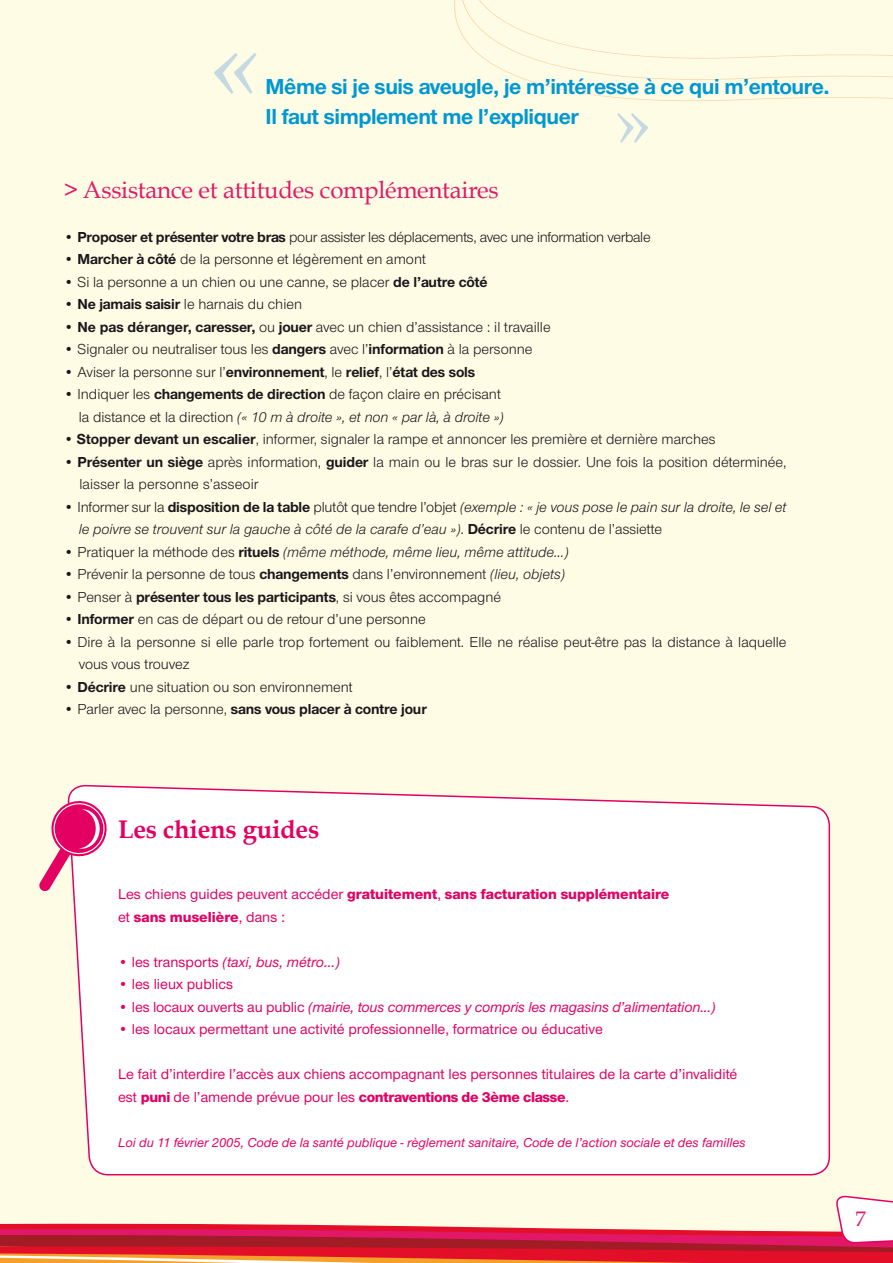
<style>
.page{position:relative;width:893px;height:1263px;background:#fff}
.page>*{position:absolute;margin:0;border:0;box-sizing:border-box;transform-origin:0 0}
.t1{font:italic 110.55px "Book Antiqua";color:#c4d9e1}
.t2{font:700 25.5px "Book Antiqua";letter-spacing:-.01em;color:#e30062}
.t3{font:24px "Book Antiqua";letter-spacing:-.01em;color:#e11a69}
.t4{font:700 22.5px "Nimbus Sans Novus T";letter-spacing:-.02em;color:#0098d2}
.t5{font:21px "Book Antiqua";color:#e11a69}
.t6{font:15px/22.5px "Nimbus Sans Novus T";color:#1a171c}
.t7{font:italic 15px/22.5px "Nimbus Sans Novus T";color:#1a171c}
.t8{font:500 15px/22.5px "Nimbus Sans Novus T";color:#e30062}
.t9{font:italic 500 15px "Nimbus Sans Novus T";letter-spacing:-.01em;color:#e30062}
.t10{font:700 15px "Nimbus Sans Novus T";letter-spacing:-.01em;color:#1a171c}
.t11{font:800 15px/22.5px "Nimbus Sans Novus T";color:#e30062}
.t12{font:15px "Nimbus Sans Novus T";letter-spacing:-.02em;color:#1a171c}
.t13{font:italic 500 13.5px "Nimbus Sans Novus T";color:#e30062}
.s1{font-weight:700}
.s2{font-weight:400}
.s3{font-style:italic}
.s4{font-style:normal}
.s5{font-weight:700;font-style:normal}
.s6{font-weight:500}
.s7{font-weight:800}
</style>
<div class="page">
<div style="left:0;top:0;width:893px;height:1195px;background:#fffce5"></div>
<svg style="left:0;top:1195px;width:893px;height:68px"></svg>
<div style="left:452px;top:0;width:441px;height:101px;background:#fffce5"></div>
<div style="left:214px;top:53px;width:43px;height:41px;background:#fffce5"></div>
<svg style="left:68px;top:784px;width:763px;height:424px"></svg>
<svg style="left:39px;top:797px;width:72px;height:95px"></svg>
<svg style="left:617px;top:113px;width:31px;height:30px"></svg>
<h1 class="t1" style="left:207px;top:-2px;width:57px">«</h1>
<h3 class="t4" style="left:266px;top:73px;width:565px">Même si je suis aveugle, je m’intéresse à ce qui m’entoure.</h3>
<h3 class="t4" style="left:266px;top:103px;width:315px">Il faut simplement me l’expliquer</h3>
<h3 class="t3" style="left:64px;top:175px;width:436px">&gt; Assistance et attitudes complémentaires</h3>
<p class="t12" style="left:64px;top:228px;width:588px">• <span class="s1">Proposer et présenter votre bras</span> pour assister les déplacements, avec une information verbale</p>
<p class="t6" style="left:64px;top:248px;width:364px">• <span class="s1">Marcher à côté</span> de la personne et légèrement en amont</p>
<p class="t6" style="left:64px;top:270px;width:425px">• Si la personne a un chien ou une canne, se placer <span class="s1">de l’autre côté</span></p>
<p class="t6" style="left:64px;top:293px;width:240px">• <span class="s1">Ne jamais saisir</span> le harnais du chien</p>
<p class="t6" style="left:64px;top:315px;width:488px">• <span class="s1">Ne pas déranger, caresser,</span> ou <span class="s1">jouer</span> avec un chien d’assistance : il travaille</p>
<p class="t6" style="left:64px;top:338px;width:470px">• Signaler ou neutraliser tous les <span class="s1">dangers</span> avec l’<span class="s1">information</span> à la personne</p>
<p class="t10" style="left:64px;top:363px;width:413px"><span class="s2">• Aviser la personne sur l’</span>environnement<span class="s2">, le</span> relief<span class="s2">, l’</span>état des sols</p>
<p class="t6" style="left:64px;top:383px;width:441px;text-align:right">• Indiquer les <span class="s1">changements de direction</span> de façon claire en précisant la distance et la direction <span class="s3">(« 10 m à droite », et non « par là, à droite »)</span></p>
<p class="t6" style="left:64px;top:428px;width:653px">• <span class="s1">Stopper devant un escalier</span>, informer, signaler la rampe et annoncer les première et dernière marches</p>
<p class="t6" style="left:79px;top:450px;width:709px;text-indent:-16px">• <span class="s1">Présenter un siège</span> après information, <span class="s1">guider</span> la main ou le bras sur le dossier. Une fois la position déterminée, laisser la personne s’asseoir</p>
<p class="t7" style="left:79px;top:495px;width:709px;text-indent:-15px"><span class="s4">• Informer sur la</span> <span class="s5">disposition de la table</span> <span class="s4">plutôt que tendre l’objet</span> (exemple : « je vous pose le pain sur la droite, le sel et le poivre se trouvent sur la gauche à côté de la carafe d’eau »)<span class="s4">.</span> <span class="s5">Décrire</span> <span class="s4">le contenu de l’assiette</span></p>
<p class="t7" style="left:64px;top:540px;width:506px"><span class="s4">• Pratiquer la méthode des</span> <span class="s5">rituels</span> (même méthode, même lieu, même attitude…)</p>
<p class="t6" style="left:64px;top:563px;width:503px">• Prévenir la personne de tous <span class="s1">changements</span> dans l’environnement <span class="s3">(lieu, objets)</span></p>
<p class="t6" style="left:64px;top:585px;width:439px">• Penser à <span class="s1">présenter tous les participants</span>, si vous êtes accompagné</p>
<p class="t6" style="left:64px;top:608px;width:363px">• <span class="s1">Informer</span> en cas de départ ou de retour d’une personne</p>
<p class="t6" style="left:79px;top:630px;width:709px;text-indent:-15px">• Dire à la personne si elle parle trop fortement ou faiblement. Elle ne réalise peut-être pas la distance à laquelle vous vous trouvez</p>
<p class="t6" style="left:64px;top:675px;width:291px">• <span class="s1">Décrire</span> une situation ou son environnement</p>
<p class="t10" style="left:64px;top:700px;width:365px"><span class="s2">• Parler avec la personne,</span> sans vous placer à contre jour</p>
<h2 class="t2" style="left:118px;top:815px;width:203px">Les chiens guides</h2>
<p class="t11" style="left:118px;top:883px;width:553px"><span class="s6">Les chiens guides peuvent accéder</span> gratuitement<span class="s6">,</span> sans facturation supplémentaire <span class="s6">et</span> sans muselière<span class="s6">, dans :</span></p>
<p class="t9" style="left:118px;top:953px;width:223px"><span class="s4">• les transports</span> (taxi, bus, métro...)</p>
<p class="t8" style="left:118px;top:973px;width:116px">• les lieux publics</p>
<p class="t9" style="left:118px;top:998px;width:599px"><span class="s4">• les locaux ouverts au public</span> (mairie, tous commerces y compris les magasins d’alimentation...)</p>
<p class="t8" style="left:118px;top:1018px;width:486px">• les locaux permettant une activité professionnelle, formatrice ou éducative</p>
<p class="t8" style="left:118px;top:1063px;width:621px">Le fait d’interdire l’accès aux chiens accompagnant les personnes titulaires de la carte d’invalidité est <span class="s7">puni</span> de l’amende prévue pour les <span class="s7">contraventions de 3ème classe</span>.</p>
<p class="t13" style="left:118px;top:1134px;width:629px">Loi du 11 février 2005, Code de la santé publique - règlement sanitaire, Code de l’action sociale et des familles</p>
<h3 class="t5" style="left:855px;top:1205px;width:12px">7</h3>
</div>
